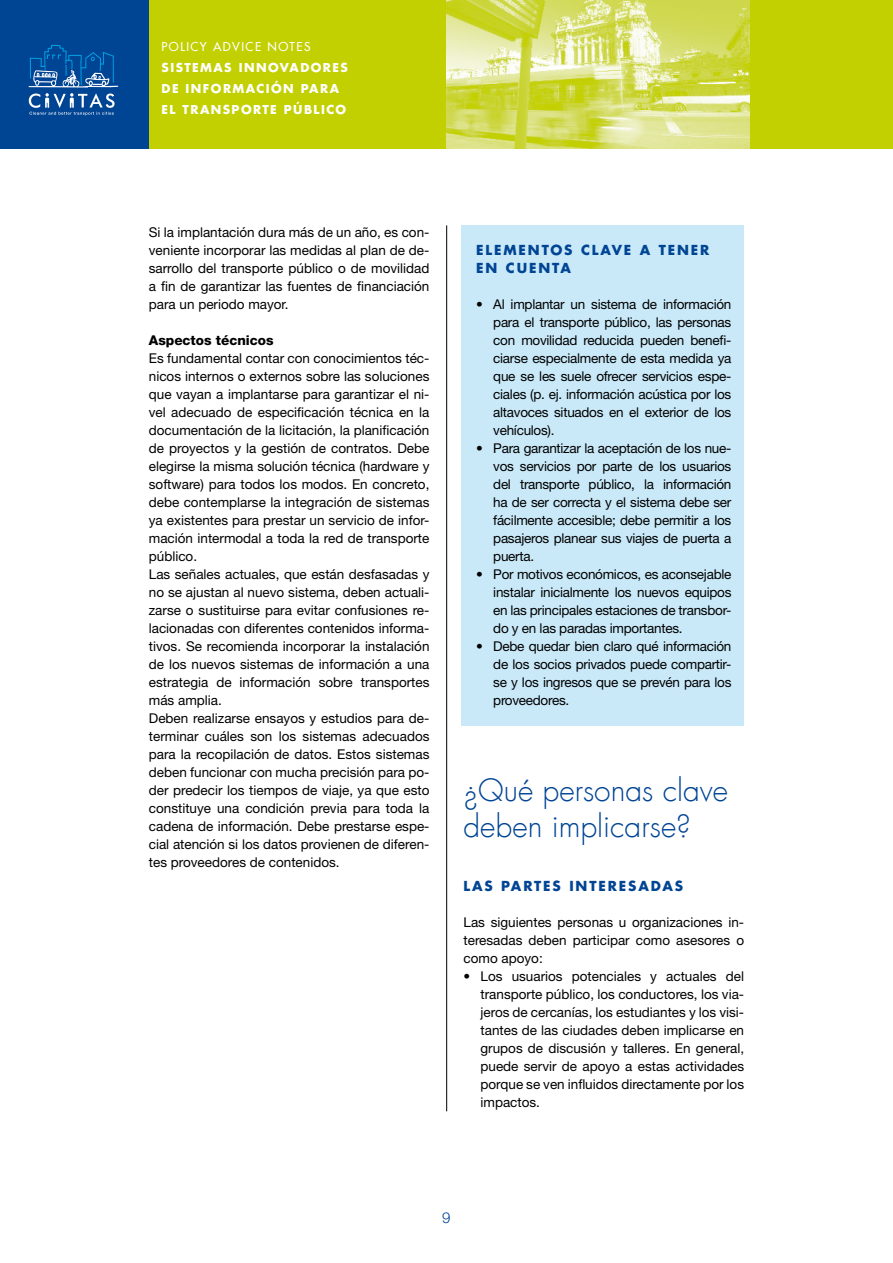
<style>
.page{position:relative;width:893px;height:1263px;background:#fff}
.page>*{position:absolute;margin:0;border:0;box-sizing:border-box;transform-origin:0 0}
.t1{font:300 30px/36px "Futura Com";color:#004494}
.t2{font:300 15px "Helvetica Neue LT Pro";color:#004494}
.t3{font:13.5px/18px "Helvetica Neue LT Pro";color:#000;text-align:justify}
.t4{font:700 13.5px "Futura Com";color:#004494}
.t5{font:800 13.5px "Helvetica Neue LT Pro";color:#000}
.t6{font:700 12px/21px "Futura Com";letter-spacing:.12em;color:#fff}
.t7{font:500 12px "Futura Com";letter-spacing:.12em;color:#fff}
.s1{font-weight:300}
</style>
<div class="page">
<div style="left:0;top:0;width:893px;height:149px;background:#c2cf00"></div>
<div style="left:0;top:0;width:149px;height:149px;background:#004494"></div>
<svg style="left:29px;top:45px;width:89px;height:70px"></svg>
<img style="left:446px;top:0;width:304px;height:149px">
<div style="left:461px;top:225px;width:283px;height:501px;background:#c9e9f8"></div>
<hr style="left:446px;top:225px;width:1px;height:886px;background:#000">
<p class="t7" style="left:162px;top:37px;width:150px">POLICY ADVICE NOTES</p>
<p class="t6" style="left:162px;top:56px;width:187px">SISTEMAS INNOVADORES<br>DE INFORMACIÓN PARA<br>EL TRANSPORTE PÚBLICO</p>
<p class="t3" style="left:149px;top:223px;width:282px">Si la implantación dura más de un año, es con&shy;veniente incorporar las medidas al plan de de&shy;sarrollo del transporte público o de movilidad a fin de garantizar las fuentes de financiación para un periodo mayor.</p>
<p class="t5" style="left:149px;top:332px;width:126px">Aspectos técnicos</p>
<p class="t3" style="left:149px;top:349px;width:282px;text-align:left">Es fundamental contar con conocimientos téc&shy;nicos internos o externos sobre las soluciones que vayan a implantarse para garantizar el ni&shy;vel adecuado de especificación técnica en la documentación de la licitación, la planificación de proyectos y la gestión de contratos. Debe elegirse la misma solución técnica (hardware y software) para todos los modos. En concreto, debe contemplarse la integración de sistemas ya existentes para prestar un servicio de infor&shy;mación intermodal a toda la red de transporte público.<br>Las señales actuales, que están desfasadas y no se ajustan al nuevo sistema, deben actuali&shy;zarse o sustituirse para evitar confusiones re&shy;lacionadas con diferentes contenidos informa&shy;tivos. Se recomienda incorporar la instalación de los nuevos sistemas de información a una estrategia de información sobre transportes más amplia.<br>Deben realizarse ensayos y estudios para de&shy;terminar cuáles son los sistemas adecuados para la recopilación de datos. Estos sistemas deben funcionar con mucha precisión para po&shy;der predecir los tiempos de viaje, ya que esto constituye una condición previa para toda la cadena de información. Debe prestarse espe&shy;cial atención si los datos provienen de diferen&shy;tes proveedores de contenidos.</p>
<p class="t4" style="left:476px;top:239px;width:12px">ELEMENTO</p>
<p class="t4" style="left:564px;top:239px;width:28px">S CLAVE</p>
<p class="t4" style="left:640px;top:239px;width:31px">A TENER</p>
<p class="t4" style="left:476px;top:257px;width:11px">EN</p>
<p class="t4" style="left:506px;top:257px;width:35px">CUENTA</p>
<p class="t3" style="left:493px;top:295px;width:240px;text-indent:-17px">• Al implantar un sistema de información para el transporte público, las personas con movilidad reducida pueden benefi&shy;ciarse especialmente de esta medida ya que se les suele ofrecer servicios espe&shy;ciales (p. ej. información acústica por los altavoces situados en el exterior de los vehículos).</p>
<p class="t3" style="left:493px;top:439px;width:240px;text-indent:-17px">• Para garantizar la aceptación de los nue&shy;vos servicios por parte de los usuarios del transporte público, la información ha de ser correcta y el sistema debe ser fácilmente accesible; debe permitir a los pasajeros planear sus viajes de puerta a puerta.</p>
<p class="t3" style="left:493px;top:565px;width:240px;text-indent:-17px">• Por motivos económicos, es aconsejable instalar inicialmente los nuevos equipos en las principales estaciones de transbor&shy;do y en las paradas importantes.</p>
<p class="t3" style="left:493px;top:637px;width:240px;text-indent:-17px">• Debe quedar bien claro qué información de los socios privados puede compartir&shy;se y los ingresos que se prevén para los proveedores.</p>
<h1 class="t1" style="left:463px;top:772px;width:266px">¿Qué personas clave deben implicarse?</h1>
<p class="t4" style="left:463px;top:876px;width:49px">LASPARTE</p>
<p class="t4" style="left:553px;top:876px;width:27px">S INTERE</p>
<p class="t4" style="left:628px;top:876px;width:23px">SADA</p>
<p class="t4" style="left:675px;top:876px;width:10px">S</p>
<p class="t3" style="left:463px;top:913px;width:282px">Las siguientes personas u organizaciones in&shy;teresadas deben participar como asesores o como apoyo:</p>
<p class="t3" style="left:480px;top:967px;width:265px;text-indent:-17px"><span class="s1">•</span> Los usuarios potenciales y actuales del transporte público, los conductores, los via&shy;jeros de cercanías, los estudiantes y los visi&shy;tantes de las ciudades deben implicarse en grupos de discusión y talleres. En general, puede servir de apoyo a estas actividades porque se ven influidos directamente por los impactos.</p>
<p class="t2" style="left:442px;top:1208px;width:10px">9</p>
</div>
